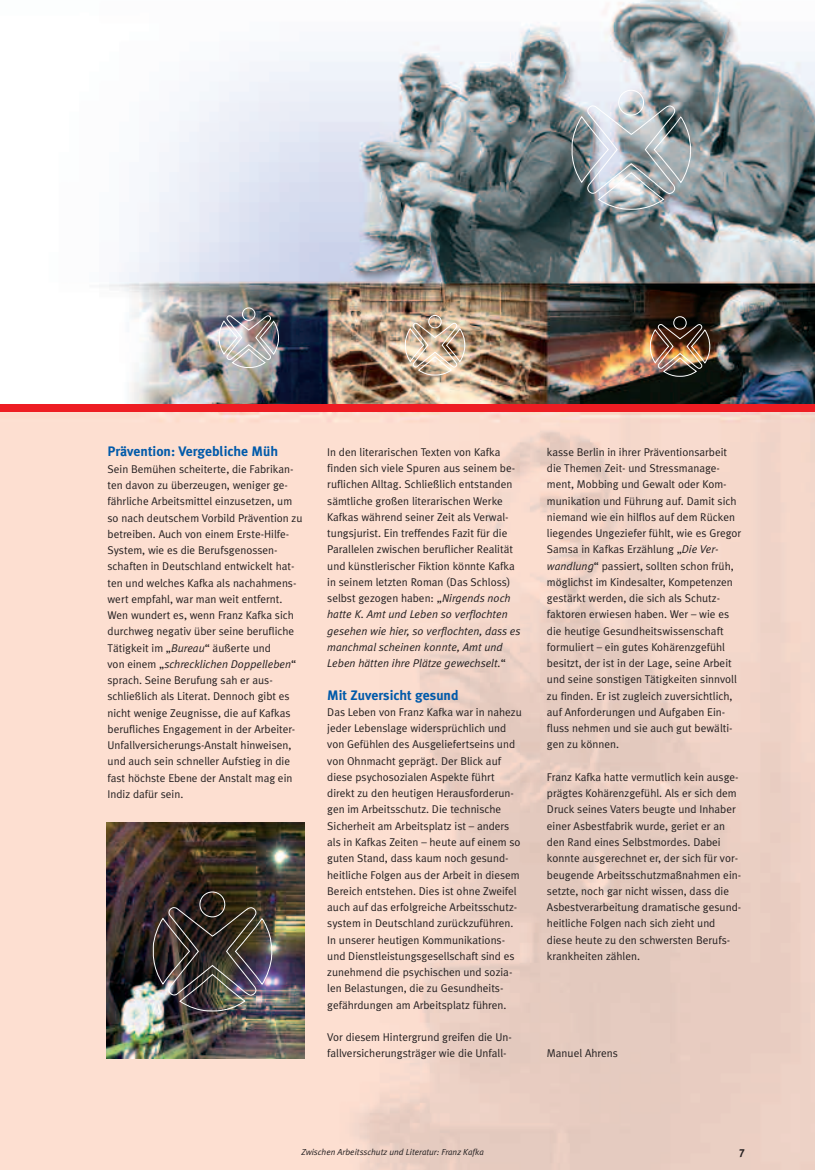
<style>
.page{position:relative;width:815px;height:1170px;background:#fff}
.page>*{position:absolute;margin:0;border:0;box-sizing:border-box;transform-origin:0 0}
.t1{font:700 13.75px "Meta Plus";color:#015aaa}
.t2{font:11.25px/16.2px "Meta Plus Normal";color:#231f20}
.t3{font:700 11.25px "Meta Plus";color:#231f20}
.t4{font:italic 8.75px "Meta Plus Normal";color:#231f20}
.s1{font-style:italic}
</style>
<div class="page">
<img style="left:0;top:0;width:815px;height:1169px">
<div style="left:0;top:404px;width:815px;height:7px;background:#ee1d23"></div>
<img style="left:106px;top:822px;width:198px;height:236px">
<div style="left:674px;top:316px;width:12px;height:13px;border:1px solid #fff;border-radius:50%"></div>
<img style="left:650px;top:324px;width:60px;height:52px">
<div style="left:429px;top:315px;width:12px;height:13px;border:1px solid #fff;border-radius:50%"></div>
<img style="left:405px;top:323px;width:60px;height:52px">
<div style="left:242px;top:308px;width:13px;height:12px;border:1px solid #fff;border-radius:50%"></div>
<img style="left:219px;top:315px;width:60px;height:53px">
<div style="left:618px;top:90px;width:26px;height:25px;border:1px solid #fff;border-radius:50%"></div>
<img style="left:571px;top:105px;width:120px;height:105px">
<div style="left:200px;top:891px;width:25px;height:26px;border:1px solid #fff;border-radius:50%"></div>
<img style="left:153px;top:906px;width:120px;height:105px">
<p class="t1" style="left:108px;top:443px;width:172px">Prävention: Vergebliche Müh</p>
<p class="t2" style="left:108px;top:460px;width:197px">Sein Bemühen scheiterte, die Fabrikan&shy;ten davon zu überzeugen, weniger ge&shy;fährliche Arbeitsmittel einzusetzen, um so nach deutschem Vorbild Prävention zu betreiben. Auch von einem Erste-Hilfe-System, wie es die Berufsgenossen&shy;schaften in Deutschland entwickelt hat&shy;ten und welches Kafka als nachahmens&shy;wert empfahl, war man weit entfernt.<br>Wen wundert es, wenn Franz Kafka sich durchweg negativ über seine berufliche Tätigkeit im „<span class="s1">Bureau</span>“ äußerte und<br>von einem „<span class="s1">schrecklichen Doppelleben</span>“ sprach. Seine Berufung sah er aus&shy;schließlich als Literat. Dennoch gibt es nicht wenige Zeugnisse, die auf Kafkas berufliches Engagement in der Arbeiter-Unfallversicherungs-Anstalt hinweisen, und auch sein schneller Aufstieg in die fast höchste Ebene der Anstalt mag ein Indiz dafür sein.</p>
<p class="t2" style="left:327px;top:443px;width:195px">In den literarischen Texten von Kafka finden sich viele Spuren aus seinem be&shy;ruflichen Alltag. Schließlich entstanden sämtliche großen literarischen Werke Kafkas während seiner Zeit als Verwal&shy;tungsjurist. Ein treffendes Fazit für die Parallelen zwischen beruflicher Realität und künstlerischer Fiktion könnte Kafka in seinem letzten Roman (Das Schloss) selbst gezogen haben: „<span class="s1">Nirgends noch hatte K. Amt und Leben so verflochten gesehen wie hier, so verflochten, dass es manchmal scheinen konnte, Amt und Leben hätten ihre Plätze gewechselt.</span>“</p>
<p class="t1" style="left:327px;top:686px;width:133px">Mit Zuversicht gesund</p>
<p class="t2" style="left:327px;top:703px;width:196px">Das Leben von Franz Kafka war in nahezu jeder Lebenslage widersprüchlich und von Gefühlen des Ausgeliefertseins und von Ohnmacht geprägt. Der Blick auf diese psychosozialen Aspekte führt direkt zu den heutigen Herausforderun&shy;gen im Arbeitsschutz. Die technische Sicherheit am Arbeitsplatz ist – anders als in Kafkas Zeiten – heute auf einem so guten Stand, dass kaum noch gesund&shy;heitliche Folgen aus der Arbeit in diesem Bereich entstehen. Dies ist ohne Zweifel auch auf das erfolgreiche Arbeitsschutz&shy;system in Deutschland zurückzuführen.<br>In unserer heutigen Kommunikations&shy;und Dienstleistungsgesellschaft sind es zunehmend die psychischen und sozia&shy;len Belastungen, die zu Gesundheits&shy;gefährdungen am Arbeitsplatz führen.</p>
<p class="t2" style="left:327px;top:1028px;width:186px">Vor diesem Hintergrund greifen die Un&shy;fallversicherungsträger wie die Unfall-</p>
<p class="t2" style="left:547px;top:443px;width:196px">kasse Berlin in ihrer Präventionsarbeit die Themen Zeit- und Stressmanage&shy;ment, Mobbing und Gewalt oder Kom&shy;munikation und Führung auf. Damit sich niemand wie ein hilflos auf dem Rücken liegendes Ungeziefer fühlt, wie es Gregor Samsa in Kafkas Erzählung „<span class="s1">Die Ver&shy;wandlung</span>“ passiert, sollten schon früh, möglichst im Kindesalter, Kompetenzen gestärkt werden, die sich als Schutz&shy;faktoren erwiesen haben. Wer – wie es die heutige Gesundheitswissenschaft formuliert – ein gutes Kohärenzgefühl besitzt, der ist in der Lage, seine Arbeit und seine sonstigen Tätigkeiten sinnvoll zu finden. Er ist zugleich zuversichtlich, auf Anforderungen und Aufgaben Ein&shy;fluss nehmen und sie auch gut bewälti&shy;gen zu können.</p>
<p class="t2" style="left:547px;top:768px;width:196px">Franz Kafka hatte vermutlich kein ausge&shy;prägtes Kohärenzgefühl. Als er sich dem Druck seines Vaters beugte und Inhaber einer Asbestfabrik wurde, geriet er an den Rand eines Selbstmordes. Dabei konnte ausgerechnet er, der sich für vor&shy;beugende Arbeitsschutzmaßnahmen ein&shy;setzte, noch gar nicht wissen, dass die Asbestverarbeitung dramatische gesund&shy;heitliche Folgen nach sich zieht und diese heute zu den schwersten Berufs&shy;krankheiten zählen.</p>
<p class="t2" style="left:547px;top:1045px;width:72px">Manuel Ahrens</p>
<p class="t4" style="left:302px;top:1146px;width:184px">Zwischen Arbeitsschutz und Literatur: Franz Kafka</p>
<p class="t3" style="left:739px;top:1144px;width:7px">7</p>
</div>
